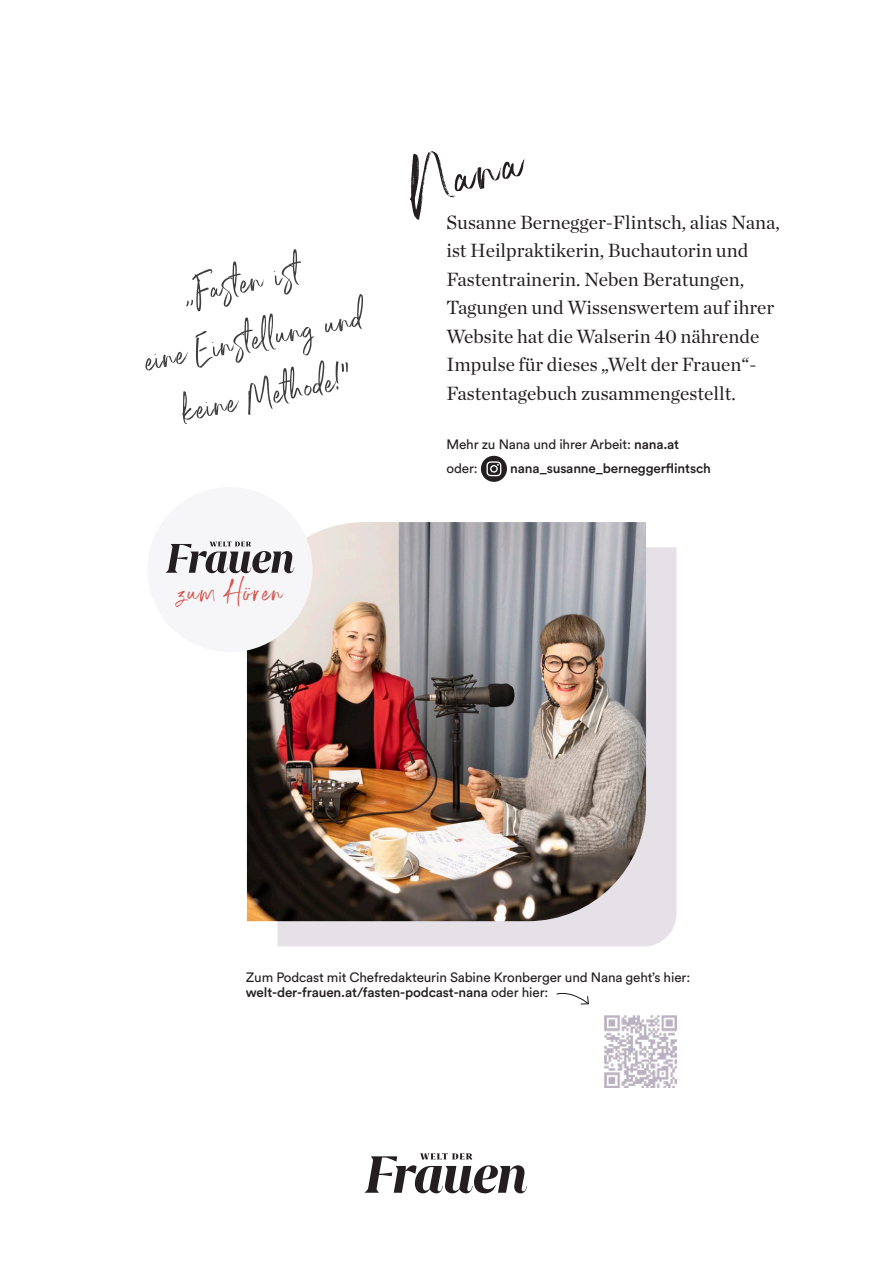
<style>
.page{position:relative;width:893px;height:1263px;background:#fff}
.page>*{position:absolute;margin:0;border:0;box-sizing:border-box;transform-origin:0 0}
.t1{font:84.9px "Port Blair Alternate";color:#231f20}
.t2{font:47.7px/57.2px "Port Blair Alternate";color:#3e3e3f;text-align:center}
.t3{font:38.55px "Port Blair Alternate";letter-spacing:.025em;color:#d15850}
.Blocksatz_ohneEinzug{font:19.5px/28.5px "Chronicle Deck";color:#231f20}
.t4{font:13.5px/15.8px "Circular Pro";letter-spacing:-.01em;color:#231f20}
.t5{font:500 13.5px "Circular Pro";letter-spacing:-.01em;color:#231f20}
.s1{font-weight:500}
</style>
<div class="page">
<div style="left:277px;top:547px;width:400px;height:399px;background:#e5e1e7"></div>
<svg style="left:365px;top:1153px;width:162px;height:40px"></svg>
<div style="left:481px;top:456px;width:26px;height:26px;background:#231f20;border-radius:50%"></div>
<svg style="left:486px;top:461px;width:15px;height:15px"></svg>
<svg style="left:556px;top:993px;width:33px;height:12px"></svg>
<img style="left:604px;top:1015px;width:73px;height:73px">
<img style="left:247px;top:522px;width:399px;height:399px">
<div style="left:147px;top:487px;width:166px;height:165px;background:#f6f5f7;border-radius:50%"></div>
<svg style="left:166px;top:542px;width:128px;height:31px"></svg>
<p class="t2" style="left:128px;top:278px;width:224px;rotate:-11deg">„Fasten ist<br>eine Einstellung und keine Methode!“</p>
<p class="t1" style="left:399px;top:143px;width:114px;rotate:-14deg">Nana</p>
<p class="Blocksatz_ohneEinzug" style="left:446px;top:206px;width:335px">Susanne Bernegger-Flintsch, alias Nana, ist Heilpraktikerin, Buchautorin und Fastentrainerin. Neben Beratungen, Tagungen und Wissenswertem auf ihrer Website hat die Walserin 40 nährende Impulse für dieses „Welt der Frauen“- Fastentagebuch zusammengestellt.</p>
<p class="t4" style="left:446px;top:435px;width:234px">Mehr zu Nana und ihrer Arbeit: <span class="s1">nana.at</span></p>
<p class="t4" style="left:446px;top:460px;width:33px">oder:</p>
<p class="t5" style="left:510px;top:459px;width:202px">nana_susanne_berneggerflintsch</p>
<p class="t3" style="left:177px;top:571px;width:108px">zum Hören</p>
<p class="t4" style="left:246px;top:968px;width:446px">Zum Podcast mit Chefredakteurin Sabine Kronberger und Nana geht’s hier: <span class="s1">welt-der-frauen.at/fasten-podcast-nana</span> oder hier:</p>
</div>
